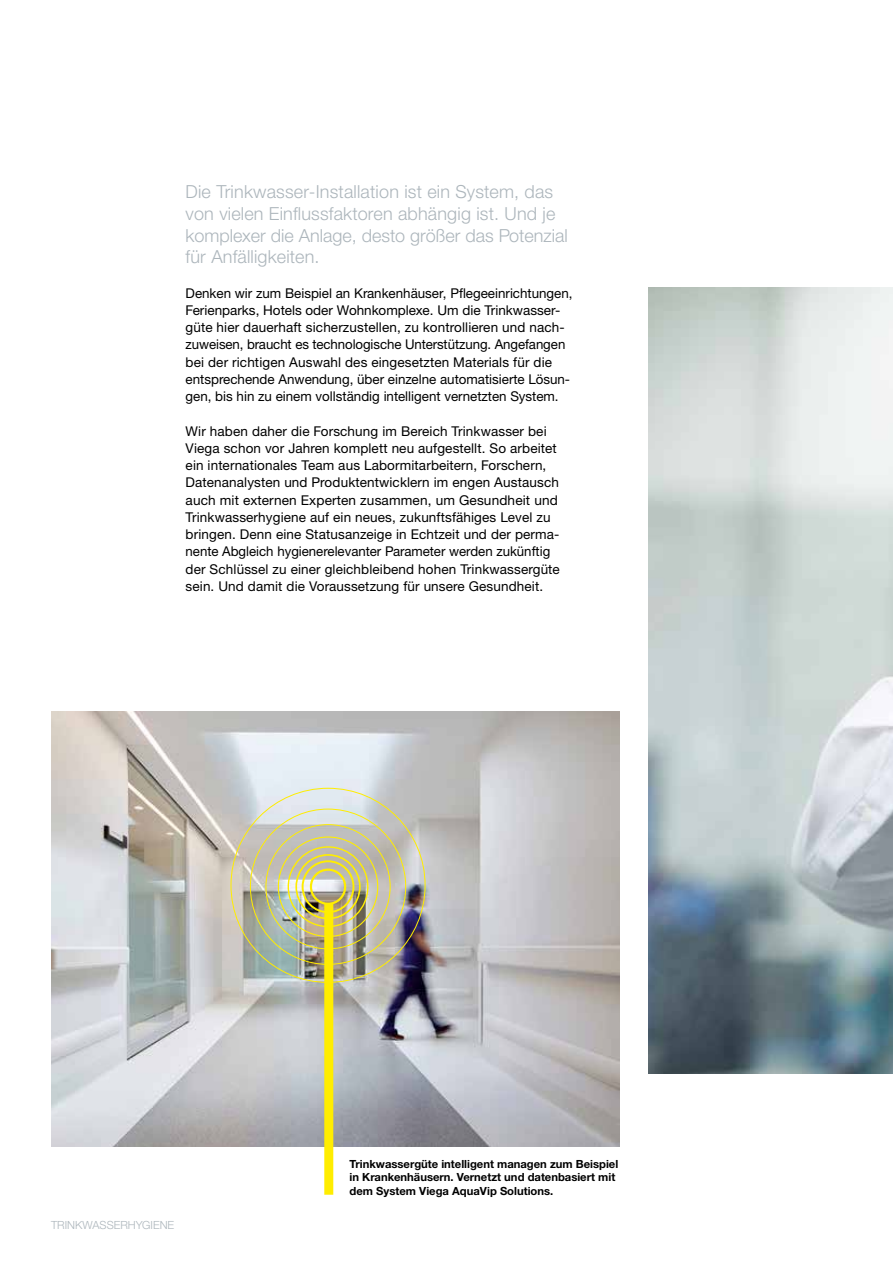
<style>
.page{position:relative;width:893px;height:1263px;background:#fff}
.page>*{position:absolute;margin:0;border:0;box-sizing:border-box;transform-origin:0 0}
.t1{font:18px/21.6px "M Ying Hei PR Cfor Viega W3";letter-spacing:.01em;color:#adb6bc}
.t2{font:13.5px/17.2px "M Ying Hei PR Cfor Viega W4";letter-spacing:.01em;color:#000}
.t3{font:11.25px/13.5px "M Ying Hei PR Cfor Viega W7";color:#000}
.t4{font:11.25px "M Ying Hei PR Cfor Viega W3";color:#adb6bc}
</style>
<div class="page">
<img style="left:51px;top:712px;width:568px;height:435px">
<img style="left:648px;top:287px;width:245px;height:787px">
<div style="left:295px;top:854px;width:66px;height:65px;border:2px solid #ffed00;border-radius:50%"></div>
<div style="left:302px;top:860px;width:52px;height:53px;border:2px solid #ffed00;border-radius:50%"></div>
<div style="left:310px;top:868px;width:36px;height:37px;border:2px solid #ffed00;border-radius:50%"></div>
<div style="left:324px;top:903px;width:9px;height:292px;background:#ffed00"></div>
<h1 class="t1" style="left:186px;top:181px;width:384px">Die Trinkwasser-Installation ist ein System, das von vielen Einflussfaktoren abhängig ist. Und je komplexer die Anlage, desto größer das Potenzial für Anfälligkeiten.</h1>
<p class="t2" style="left:186px;top:284px;width:389px">Denken wir zum Beispiel an Krankenhäuser, Pflegeeinrichtungen, Ferienparks, Hotels oder Wohnkomplexe. Um die Trinkwasser&shy;güte hier dauerhaft sicherzustellen, zu kontrollieren und nach&shy;zuweisen, braucht es technologische Unterstützung. Angefangen bei der richtigen Auswahl des eingesetzten Materials für die entsprechende Anwendung, über einzelne automatisierte Lösun&shy;gen, bis hin zu einem vollständig intelligent vernetzten System.</p>
<p class="t2" style="left:186px;top:422px;width:376px">Wir haben daher die Forschung im Bereich Trinkwasser bei Viega schon vor Jahren komplett neu aufgestellt. So arbeitet ein internationales Team aus Labormitarbeitern, Forschern, Datenanalysten und Produktentwicklern im engen Austausch auch mit externen Experten zusammen, um Gesundheit und Trinkwasserhygiene auf ein neues, zukunftsfähiges Level zu bringen. Denn eine Statusanzeige in Echtzeit und der perma&shy;nente Abgleich hygienerelevanter Parameter werden zukünftig der Schlüssel zu einer gleichbleibend hohen Trinkwassergüte sein. Und damit die Voraussetzung für unsere Gesundheit.</p>
<p class="t4" style="left:51px;top:1218px;width:125px">TRINKWASSERHYGIENE</p>
<p class="t3" style="left:350px;top:1157px;width:270px">Trinkwassergüte intelligent managen zum Beispiel in Krankenhäusern. Vernetzt und datenbasiert mit dem System Viega AquaVip Solutions.</p>
</div>
